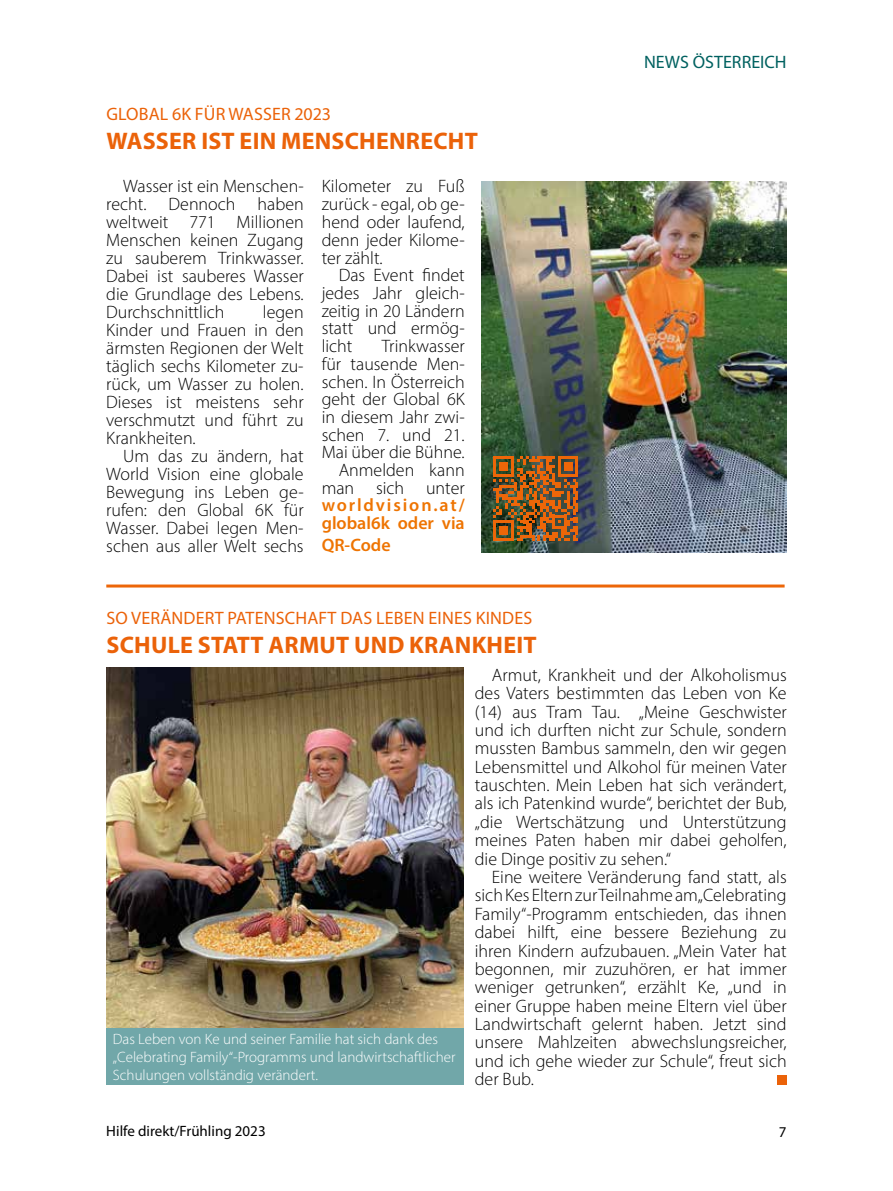
<style>
.page{position:relative;width:893px;height:1191px;background:#fff}
.page>*{position:absolute;margin:0;border:0;box-sizing:border-box;transform-origin:0 0}
.t1{font:700 24px "Myriad Pro";letter-spacing:.01em;color:#eb6209}
.t2{font:300 18px/18px "Myriad Pro";color:#000;text-align:justify}
.t3{font:18px "Myriad Pro";letter-spacing:.01em;color:#eb6209}
.t4{font:600 18px/17.7px "Myriad Pro";color:#ee7402}
.t5{font:18px "Myriad Pro";color:#006160}
.t6{font:300 15px/18px "Myriad Pro";color:#fff}
.t7{font:15px "Myriad Pro";color:#000}
</style>
<div class="page">
<img style="left:482px;top:182px;width:305px;height:371px">
<hr style="left:106px;top:584px;width:679px;height:3px;background:#ed6608">
<svg style="left:493px;top:456px;width:85px;height:85px"></svg>
<div style="left:777px;top:1075px;width:10px;height:9px;background:#eb6209"></div>
<img style="left:106px;top:667px;width:357px;height:360px">
<div style="left:106px;top:1027px;width:357px;height:57px;background:#71a7a9"></div>
<p class="t3" style="left:106px;top:102px;width:226px">GLOBAL 6K FÜR WASSER 2023</p>
<h1 class="t1" style="left:107px;top:125px;width:373px">WASSER IST EIN MENSCHENRECHT</h1>
<p class="t2" style="left:106px;top:176px;width:199px;text-indent:17px">Wasser ist ein Menschen&shy;recht. Dennoch haben weltweit 771 Millionen Menschen keinen Zugang zu sauberem Trinkwasser.<br>Dabei ist sauberes Wasser die Grundlage des Lebens.<br>Durchschnittlich</p>
<p class="t2" style="left:106px;top:302px;width:199px;text-indent:157px">legen Kinder und Frauen in den ärmsten Regionen der Welt täglich sechs Kilometer zu&shy;rück, um Wasser zu holen.<br>Dieses ist meistens sehr verschmutzt und führt zu Krankheiten.</p>
<p class="t2" style="left:106px;top:446px;width:199px;text-indent:17px">Um das zu ändern, hat World Vision eine globale Bewegung ins Leben ge&shy;rufen: den Global 6K für Wasser. Dabei legen Men&shy;schen aus aller Welt sechs</p>
<p class="t2" style="left:322px;top:176px;width:145px">Kilometer zu Fuß zurück - egal, ob ge&shy;hend oder laufend, denn jeder Kilome&shy;ter zählt.</p>
<p class="t2" style="left:322px;top:266px;width:145px;text-indent:17px">Das Event findet jedes Jahr gleich&shy;zeitig in 20 Ländern statt und ermög&shy;licht</p>
<p class="t2" style="left:322px;top:337px;width:145px;text-align:right">Trinkwasser<br>für tausende Men&shy;schen. In Österreich geht der Global 6K in diesem Jahr zwi&shy;schen 7. und 21.<br>Mai über die Bühne.<br>Anmelden kann man sich unter</p>
<p class="t4" style="left:322px;top:496px;width:145px">worldvision.at/ global6k oder via</p>
<p class="t4" style="left:322px;top:535px;width:71px">QR-Code</p>
<p class="t3" style="left:107px;top:607px;width:427px">SO VERÄNDERT PATENSCHAFT DAS LEBEN EINES KINDES</p>
<h1 class="t1" style="left:107px;top:629px;width:432px">SCHULE STATT ARMUT UND KRANKHEIT</h1>
<p class="t5" style="left:644px;top:50px;width:144px">NEWS ÖSTERREICH</p>
<p class="t6" style="left:113px;top:1029px;width:344px">Das Leben von Ke und seiner Familie hat sich dank des „Celebrating Family“-Programms und landwirtschaftlicher<br>Schulungen vollständig verändert.</p>
<p class="t2" style="left:475px;top:665px;width:313px;line-height:18.5px;text-indent:17px">Armut, Krankheit und der Alkoholismus des Vaters bestimmten das Leben von Ke (14) aus Tram Tau. „Meine Geschwister und ich durften nicht zur Schule, sondern mussten Bambus sammeln, den wir gegen Lebensmittel und Alkohol für meinen Vater tauschten. Mein Leben hat sich verändert, als ich Patenkind wurde“, berichtet der Bub, „die Wertschätzung und Unterstützung meines Paten haben mir dabei geholfen, die Dinge positiv zu sehen.“</p>
<p class="t2" style="left:475px;top:867px;width:313px;line-height:18.5px;text-indent:17px">Eine weitere Veränderung fand statt, als sich Kes Eltern zur Teilnahme am „Celebrating Family“-Programm entschieden, das ihnen dabei hilft, eine bessere Beziehung zu ihren Kindern aufzubauen. „Mein Vater hat begonnen, mir zuzuhören, er hat immer weniger getrunken“, erzählt Ke, „und in einer Gruppe haben meine Eltern viel über Landwirtschaft gelernt haben. Jetzt sind unsere Mahlzeiten abwechslungsreicher, und ich gehe wieder zur Schule“, freut sich der Bub.</p>
<p class="t7" style="left:106px;top:1121px;width:161px">Hilfe direkt/Frühling 2023</p>
<p class="t7" style="left:779px;top:1123px;width:9px">7</p>
</div>
